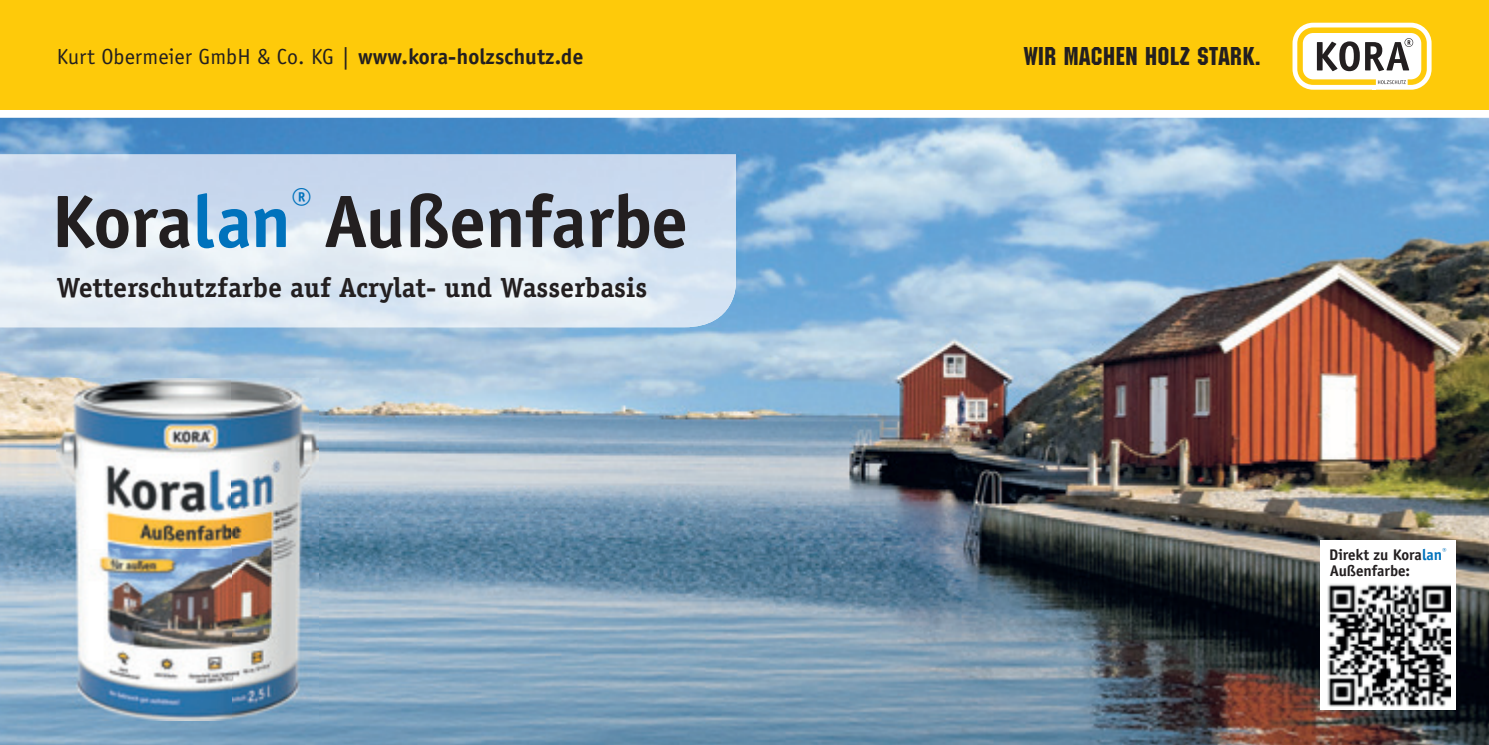
<style>
.page{position:relative;width:1489px;height:745px;background:#fff}
.page>*{position:absolute;margin:0;border:0;box-sizing:border-box;transform-origin:0 0}
.t1{font:700 76.5px "Officina Sans";color:#231f20}
.t2{font:700 27.75px "Officina Serif";color:#231f20}
.t3{font:26.75px "Machine ITCTT";letter-spacing:.025em;color:#231f20}
.t4{font:22.5px "Officina Sans";letter-spacing:.005em;color:#231f20}
.t5{font:700 16px/16px "Officina Sans";color:#231f20}
.s1{font-weight:700}
.s2{color:#0072bc}
</style>
<div class="page">
<img style="left:0;top:118px;width:1488px;height:626px">
<div style="left:0;top:0;width:1488px;height:109px;background:#feca0a"></div>
<div style="left:1292px;top:23px;width:139px;height:67px;border:10px solid #fff;border-radius:16px"></div>
<svg style="left:1297px;top:27px;width:129px;height:58px"></svg>
<div style="left:1320px;top:539px;width:135px;height:170px;background:#fff"></div>
<img style="left:1327px;top:584px;width:123px;height:122px">
<img style="left:0;top:154px;width:736px;height:173px">
<img style="left:57px;top:378px;width:262px;height:341px">
<p class="t4" style="left:57px;top:44px;width:528px">Kurt Obermeier GmbH &amp; Co. KG | <span class="s1">www.kora-holzschutz.de</span></p>
<p class="t3" style="left:1024px;top:41px;width:238px">WIR MACHEN HOLZ STARK.</p>
<h1 class="t1" style="left:51px;top:175px;width:637px">Kora<span class="s2">lan</span><sup>®</sup> Außenfarbe</h1>
<p class="t2" style="left:57px;top:270px;width:592px">Wetterschutzfarbe auf Acrylat- und Wasserbasis</p>
<p class="t5" style="left:1328px;top:546px;width:119px">Direkt zu Kora<span class="s2">lan</span><sup>®<br></sup>Außenfarbe:</p>
</div>
